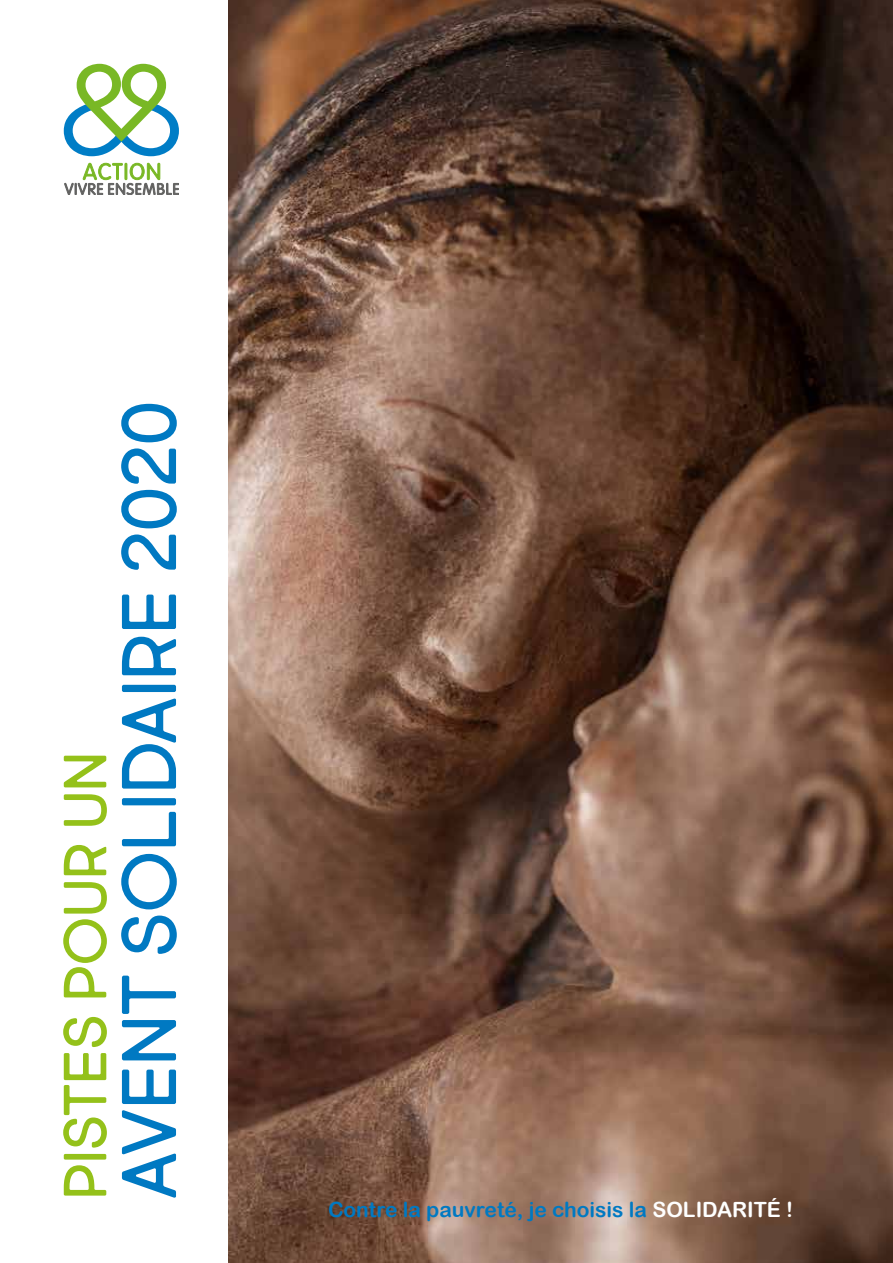
<style>
.page{position:relative;width:893px;height:1263px;background:#fff}
.page>*{position:absolute;margin:0;border:0;box-sizing:border-box;transform-origin:0 0}
.t1{font:76.2px "Market Fresh";color:#0079c2}
.t2{font:59.85px "Market Fresh";color:#94c11a}
.t3{font:21px "Arial Rounded MT Bold";color:#0079c2}
.s1{color:#fff}
</style>
<div class="page">
<img style="left:228px;top:0;width:665px;height:1263px">
<svg style="left:64px;top:64px;width:115px;height:92px"></svg>
<svg style="left:64px;top:163px;width:115px;height:32px"></svg>
<h2 class="t2" style="left:42px;top:1199px;width:449px;rotate:-90deg">Pistes pour un</h2>
<h1 class="t1" style="left:94px;top:1199px;width:801px;rotate:-90deg">avent solidaire 2020</h1>
<p class="t3" style="left:328px;top:1197px;width:467px">Contre la pauvreté, je choisis la <span class="s1">SOLIDARITÉ !</span></p>
</div>
